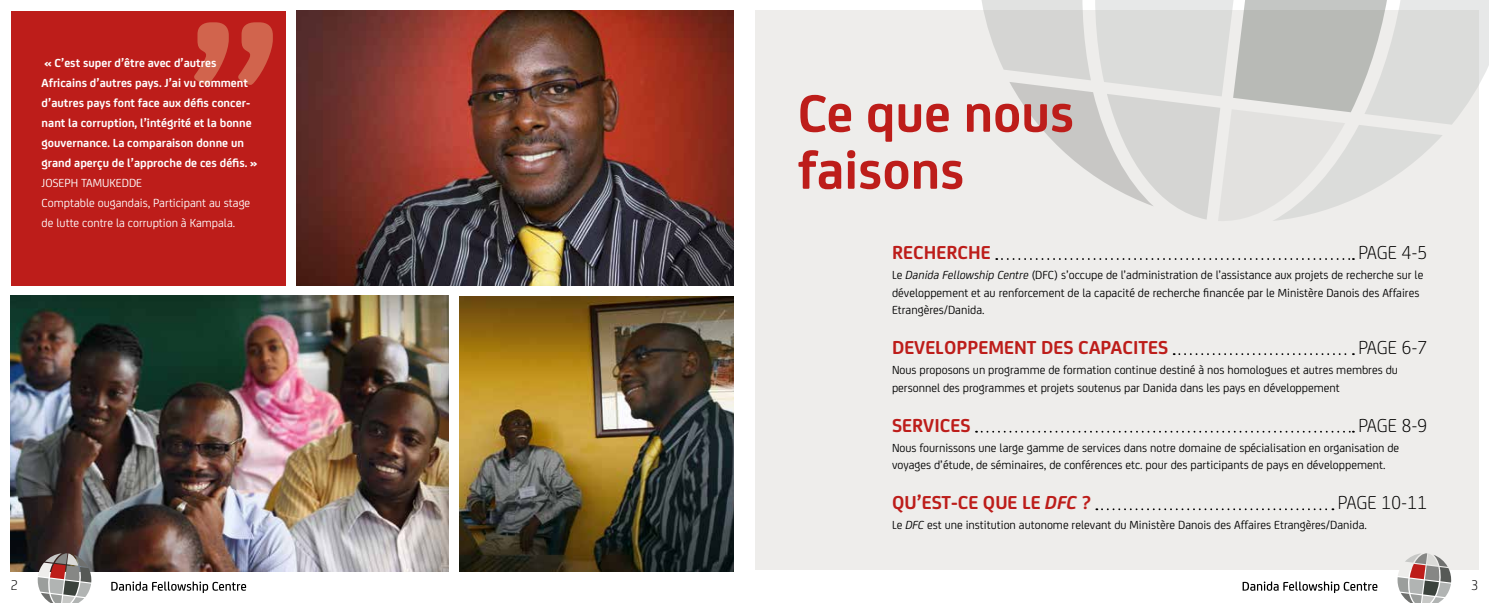
<style>
.page{position:relative;width:1489px;height:603px;background:#fff}
.page>*{position:absolute;margin:0;border:0;box-sizing:border-box;transform-origin:0 0}
.t1{font:700 56.25px/56.9px "FS Joey";color:#bd1d1a}
.t2{font:700 20px "FS Joey";color:#bd1d1a}
.t3{font:300 20px "FS Joey";letter-spacing:-.01em;color:#000}
.t4{font:300 15px "FS Joey";color:#000}
.t5{font:12.5px/17.5px "FS Joey";color:#000}
.t6{font:700 12.5px/20px "FS Joey";color:#fff}
.t7{font:12.5px/20px "FS Joey";color:#fff}
.s1{font-style:italic}
</style>
<div class="page">
<svg style="left:111px;top:581px;width:135px;height:11px"></svg>
<img style="left:11px;top:295px;width:437px;height:275px">
<img style="left:459px;top:296px;width:274px;height:274px">
<img style="left:296px;top:11px;width:437px;height:274px">
<div style="left:11px;top:11px;width:274px;height:274px;background:#bd1d1a"></div>
<svg style="left:194px;top:22px;width:79px;height:63px"></svg>
<div style="left:755px;top:11px;width:723px;height:559px;background:#eeedeb"></div>
<svg style="left:976px;top:0;width:512px;height:222px"></svg>
<svg style="left:996px;top:258px;width:357px;height:2px"></svg>
<svg style="left:1173px;top:353px;width:180px;height:2px"></svg>
<svg style="left:976px;top:430px;width:377px;height:2px"></svg>
<svg style="left:1096px;top:508px;width:237px;height:2px"></svg>
<svg style="left:37px;top:553px;width:55px;height:49px;background:#9c918f"></svg>
<svg style="left:1397px;top:553px;width:54px;height:49px"></svg>
<svg style="left:1242px;top:581px;width:135px;height:11px"></svg>
<p class="t6" style="left:42px;top:52px;width:217px">« C’est super d’être avec d’autres Africains d’autres pays. J’ai vu comment d’autres pays font face aux défis concer&shy;nant la corruption, l’intégrité et la bonne gouvernance. La comparaison donne un grand aperçu de l’approche de ces défis. »</p>
<p class="t7" style="left:42px;top:172px;width:210px">JOSEPH TAMUKEDDE<br>Comptable ougandais, Participant au stage de lutte contre la corruption à Kampala.</p>
<p class="t4" style="left:11px;top:574px;width:9px">2</p>
<h1 class="t1" style="left:797px;top:81px;width:278px">Ce que nous faisons</h1>
<h2 class="t2" style="left:892px;top:237px;width:100px">RECHERCHE</h2>
<h2 class="t3" style="left:1358px;top:238px;width:71px">PAGE 4-5</h2>
<p class="t5" style="left:892px;top:265px;width:533px">Le <span class="s1">Danida Fellowship Centre</span> (DFC) s’occupe de l’administration de l’assistance aux projets de recherche sur le développement et au renforcement de la capacité de recherche financée par le Ministère Danois des Affaires<br>Etrangères/Danida.</p>
<h2 class="t2" style="left:892px;top:332px;width:278px">DEVELOPPEMENT DES CAPACITES</h2>
<h2 class="t3" style="left:1358px;top:333px;width:71px">PAGE 6-7</h2>
<p class="t5" style="left:892px;top:360px;width:507px">Nous proposons un programme de formation continue destiné à nos homologues et autres membres du personnel des programmes et projets soutenus par Danida dans les pays en développement</p>
<h2 class="t2" style="left:892px;top:410px;width:80px">SERVICES</h2>
<h2 class="t3" style="left:1358px;top:411px;width:71px">PAGE 8-9</h2>
<p class="t5" style="left:892px;top:438px;width:508px">Nous fournissons une large gamme de services dans notre domaine de spécialisation en organisation de voyages d’étude, de séminaires, de conférences etc. pour des participants de pays en développement.</p>
<h2 class="t2" style="left:892px;top:487px;width:200px">QU’EST-CE QUE LE <span class="s1">DFC</span> ?</h2>
<h2 class="t3" style="left:1337px;top:488px;width:91px">PAGE 10-11</h2>
<p class="t5" style="left:892px;top:515px;width:476px">Le <span class="s1">DFC</span> est une institution autonome relevant du Ministère Danois des Affaires Etrangères/Danida.</p>
<p class="t4" style="left:1470px;top:574px;width:9px">3</p>
</div>
